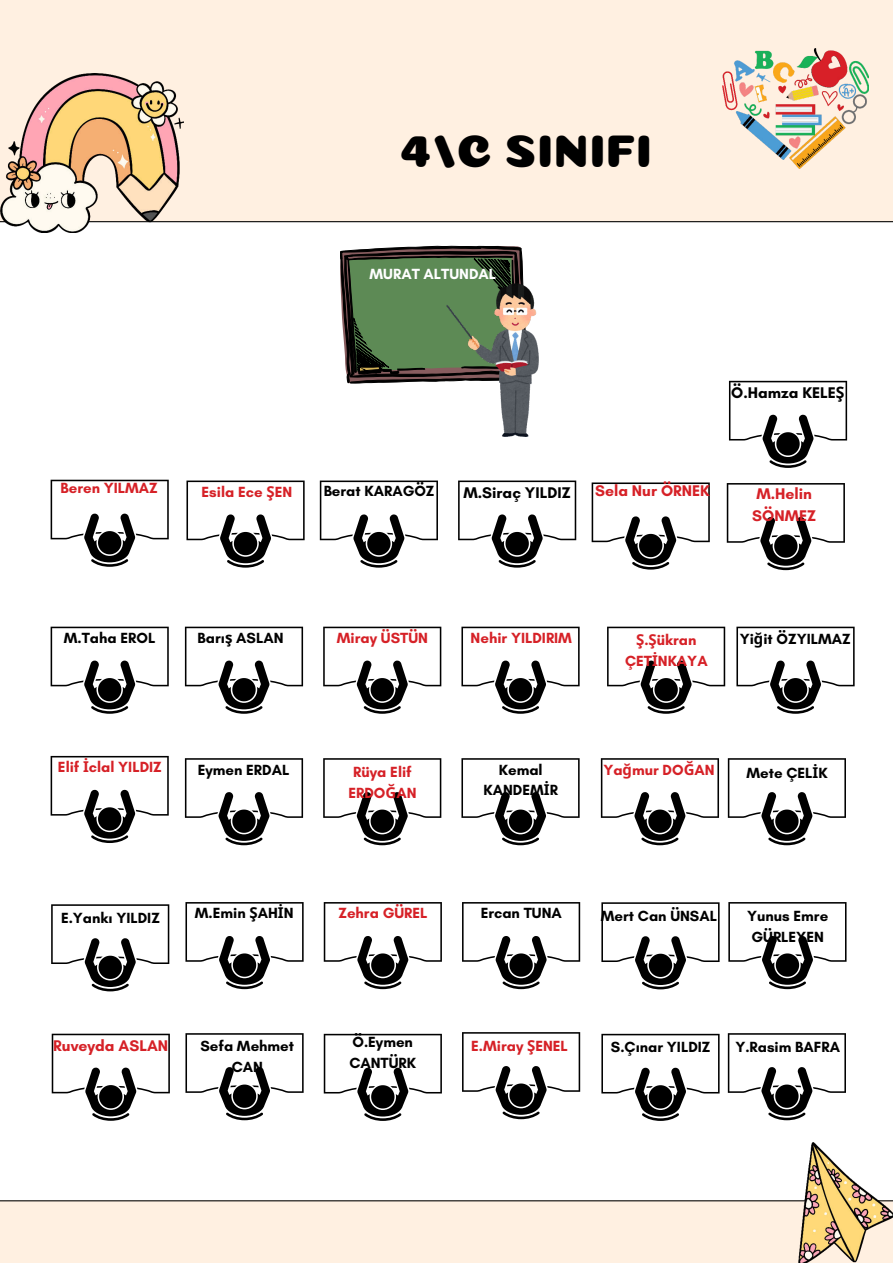
<style>
.page{position:relative;width:893px;height:1263px;background:#fff}
.page>*{position:absolute;margin:0;border:0;box-sizing:border-box;transform-origin:0 0}
.t1{font:45.9px "Coiny";color:#000}
.t2{font:700 15.75px/21.9px "Glacial Indifference";color:#d62127}
.t3{font:700 15.75px "Glacial Indifference";color:#000}
.t4{font:700 15px/20.9px "Glacial Indifference";color:#000;text-align:center}
.t5{font:700 15px/20.9px "Glacial Indifference";color:#d62127;text-align:center}
.t6{font:700 15px "Glacial Indifference";color:#fff}
.s1{font-family:"Noto Sans"}
</style>
<div class="page">
<svg style="left:186px;top:480px;width:119px;height:88px"></svg>
<svg style="left:320px;top:480px;width:118px;height:88px"></svg>
<svg style="left:458px;top:480px;width:118px;height:88px"></svg>
<svg style="left:185px;top:627px;width:118px;height:87px"></svg>
<svg style="left:323px;top:627px;width:118px;height:87px"></svg>
<svg style="left:461px;top:627px;width:118px;height:87px"></svg>
<svg style="left:185px;top:758px;width:118px;height:87px"></svg>
<svg style="left:323px;top:758px;width:118px;height:87px"></svg>
<svg style="left:461px;top:758px;width:118px;height:87px"></svg>
<svg style="left:185px;top:902px;width:119px;height:87px"></svg>
<svg style="left:324px;top:902px;width:118px;height:87px"></svg>
<svg style="left:462px;top:902px;width:118px;height:87px"></svg>
<div style="left:0;top:0;width:893px;height:222px;background:#fff0e1"></div>
<img style="left:0;top:73px;width:183px;height:160px">
<div style="left:0;top:1200px;width:798px;height:63px;background:#fff0e1"></div>
<img style="left:798px;top:1142px;width:95px;height:121px">
<img style="left:722px;top:48px;width:146px;height:120px">
<svg style="left:51px;top:480px;width:118px;height:87px"></svg>
<svg style="left:51px;top:627px;width:118px;height:87px"></svg>
<svg style="left:51px;top:756px;width:118px;height:87px"></svg>
<svg style="left:51px;top:904px;width:118px;height:87px"></svg>
<svg style="left:52px;top:1034px;width:118px;height:87px"></svg>
<svg style="left:591px;top:482px;width:119px;height:88px"></svg>
<svg style="left:462px;top:1032px;width:118px;height:87px"></svg>
<svg style="left:340px;top:246px;width:184px;height:137px;background:#506847"></svg>
<img style="left:446px;top:283px;width:93px;height:153px">
<svg style="left:324px;top:1034px;width:118px;height:87px"></svg>
<svg style="left:185px;top:1033px;width:119px;height:87px"></svg>
<svg style="left:601px;top:758px;width:118px;height:87px"></svg>
<svg style="left:607px;top:627px;width:118px;height:87px"></svg>
<svg style="left:601px;top:902px;width:118px;height:87px"></svg>
<svg style="left:601px;top:1034px;width:118px;height:87px"></svg>
<svg style="left:727px;top:483px;width:118px;height:87px"></svg>
<svg style="left:736px;top:627px;width:118px;height:87px"></svg>
<svg style="left:728px;top:758px;width:118px;height:87px"></svg>
<svg style="left:728px;top:902px;width:118px;height:87px"></svg>
<svg style="left:728px;top:1033px;width:118px;height:87px"></svg>
<svg style="left:729px;top:381px;width:118px;height:87px"></svg>
<p class="t5" style="left:61px;top:478px;width:99px">Beren YILMAZ</p>
<h1 class="t1" style="left:400px;top:124px;width:253px">4/C SINIFI</h1>
<p class="t6" style="left:369px;top:265px;width:128px">MURAT ALTUNDAL</p>
<p class="t3" style="left:731px;top:383px;width:115px">Ö.Hamza KELE<span class="s1">Ş</span></p>
<p class="t5" style="left:202px;top:481px;width:92px">Esila Ece <span class="s1">Ş</span>EN</p>
<p class="t4" style="left:324px;top:480px;width:112px">Berat KARAGÖZ</p>
<p class="t3" style="left:463px;top:483px;width:109px">M.Siraç YILDIZ</p>
<p class="t2" style="left:595px;top:480px;width:116px">Sela Nur ÖRNEK</p>
<p class="t2" style="left:752px;top:483px;width:65px">M.Helin<br>SÖNMEZ</p>
<p class="t4" style="left:64px;top:627px;width:93px">M.Taha EROL</p>
<p class="t5" style="left:58px;top:756px;width:105px">Elif <span class="s1">İ</span>clal YILDIZ</p>
<p class="t4" style="left:198px;top:627px;width:87px">Barı<span class="s1">ş</span> ASLAN</p>
<p class="t5" style="left:337px;top:627px;width:92px">Miray ÜSTÜN</p>
<p class="t5" style="left:470px;top:627px;width:103px">Nehir YILDIRIM</p>
<p class="t5" style="left:625px;top:629px;width:84px"><span class="s1">Ş</span>.<span class="s1">Ş</span>ükran<br>ÇET<span class="s1">İ</span>NKAYA</p>
<p class="t4" style="left:739px;top:628px;width:112px">Yi<span class="s1">ğ</span>it ÖZYILMAZ</p>
<p class="t4" style="left:198px;top:759px;width:93px">Eymen ERDAL</p>
<p class="t5" style="left:348px;top:761px;width:70px">Rüya Elif<br>ERDO<span class="s1">Ğ</span>AN</p>
<p class="t4" style="left:483px;top:759px;width:76px">Kemal<br>KANDEM<span class="s1">İ</span>R</p>
<p class="t5" style="left:603px;top:759px;width:113px">Ya<span class="s1">ğ</span>mur DO<span class="s1">Ğ</span>AN</p>
<p class="t4" style="left:746px;top:763px;width:83px">Mete ÇEL<span class="s1">İ</span>K</p>
<p class="t4" style="left:61px;top:907px;width:100px">E.Yankı YILDIZ</p>
<p class="t4" style="left:195px;top:902px;width:100px">M.Emin <span class="s1">Ş</span>AH<span class="s1">İ</span>N</p>
<p class="t5" style="left:338px;top:902px;width:90px">Zehra GÜREL</p>
<p class="t4" style="left:481px;top:902px;width:83px">Ercan TUNA</p>
<p class="t4" style="left:601px;top:905px;width:118px">Mert Can ÜNSAL</p>
<p class="t4" style="left:747px;top:905px;width:83px;text-align:left">Yunus Emre<br>GÜRLEYEN</p>
<p class="t2" style="left:53px;top:1034px;width:116px">Ruveyda ASLAN</p>
<p class="t4" style="left:200px;top:1035px;width:95px">Sefa Mehmet<br>CAN</p>
<p class="t4" style="left:352px;top:1032px;width:62px">Ö.Eymen</p>
<p class="t5" style="left:471px;top:1035px;width:98px">E.Miray <span class="s1">Ş</span>ENEL</p>
<p class="t4" style="left:349px;top:1052px;width:68px">CANTÜRK</p>
<p class="t4" style="left:611px;top:1036px;width:101px">S.Çınar YILDIZ</p>
<p class="t4" style="left:735px;top:1036px;width:106px">Y.Rasim BAFRA</p>
</div>
